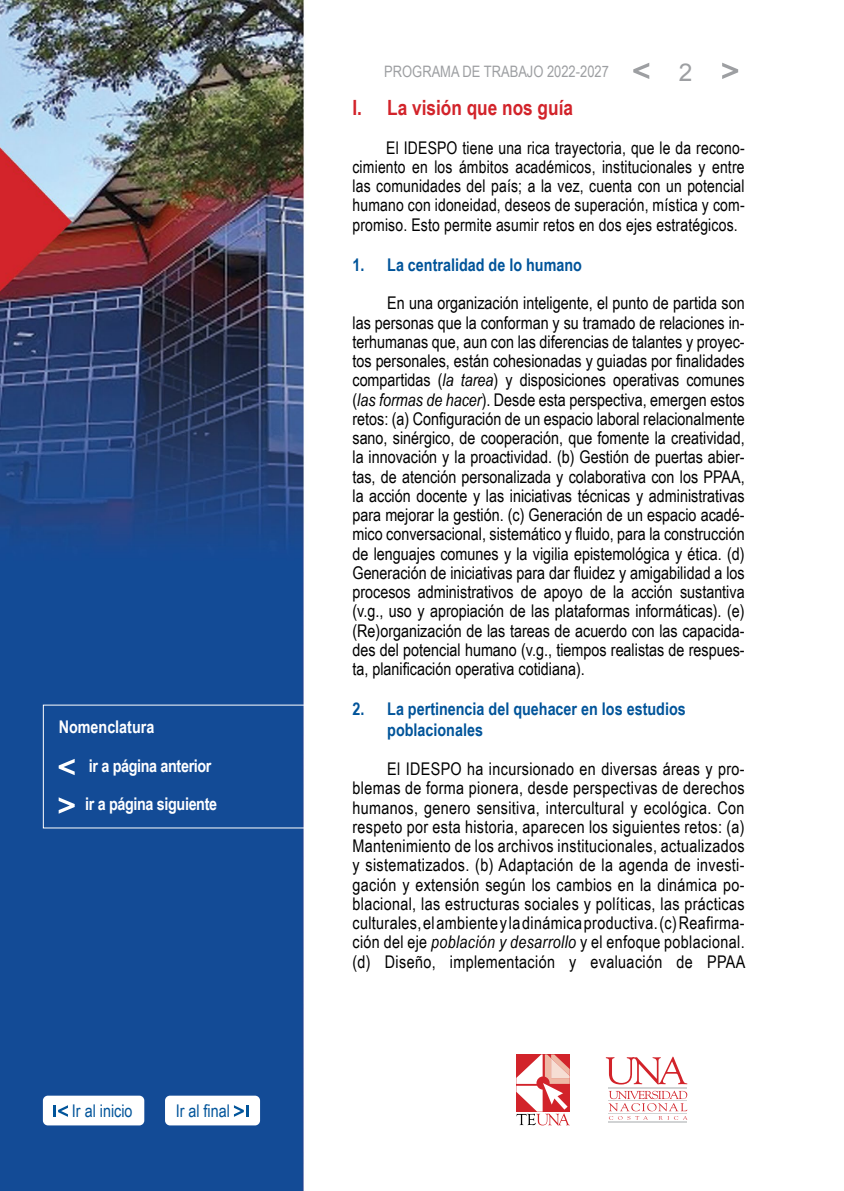
<style>
.page{position:relative;width:844px;height:1191px;background:#fff}
.page>*{position:absolute;margin:0;border:0;box-sizing:border-box;transform-origin:0 0}
.t1{font:24.5px "Arial";color:#9d9fa2}
.t2{font:700 21px "Arial Narrow";color:#d2232a}
.t3{font:17.5px/19.2px "Arial Narrow";letter-spacing:.01em;color:#000;text-align:justify}
.t4{font:700 17.5px/21px "Arial Narrow";color:#00549a}
.t5{font:700 17.5px/38.5px "Arial Narrow";letter-spacing:-.02em;color:#fff}
.t6{font:17.5px "Arial Narrow";color:#00549a}
.t7{font:15.75px "Arial Narrow";color:#9d9fa2}
.s1{font-style:italic}
</style>
<div class="page">
<img style="left:0;top:0;width:739px;height:1191px">
<svg style="left:59px;top:759px;width:16px;height:16px"></svg>
<svg style="left:59px;top:797px;width:16px;height:16px"></svg>
<div style="left:43px;top:704px;width:275px;height:124px;border:1px solid #fff"></div>
<svg style="left:633px;top:63px;width:16px;height:16px"></svg>
<svg style="left:722px;top:63px;width:16px;height:16px"></svg>
<svg style="left:608px;top:1090px;width:79px;height:29px"></svg>
<hr style="left:608px;top:1121px;width:78px;height:1px;background:#d1d3d4">
<hr style="left:608px;top:1113px;width:78px;height:1px;background:#d1d3d4">
<hr style="left:608px;top:1100px;width:78px;height:1px;background:#d1d3d4">
<svg style="left:605px;top:1056px;width:82px;height:28px"></svg>
<hr style="left:608px;top:1087px;width:78px;height:1px;background:#d1d3d4">
<svg style="left:516px;top:1054px;width:54px;height:71px"></svg>
<div style="left:43px;top:1095px;width:101px;height:30px;background:#fff;border-radius:5px"></div>
<svg style="left:53px;top:1105px;width:15px;height:11px"></svg>
<div style="left:165px;top:1095px;width:95px;height:30px;background:#fff;border-radius:5px"></div>
<svg style="left:234px;top:1105px;width:15px;height:11px"></svg>
<p class="t5" style="left:89px;top:707px;width:124px;text-indent:-30px">Nomenclatura<br>ir a página anterior</p>
<p class="t5" style="left:85px;top:784px;width:133px">ir a página siguiente</p>
<p class="t6" style="left:72px;top:1098px;width:62px">Ir al inicio</p>
<p class="t6" style="left:176px;top:1098px;width:56px">Ir al final</p>
<p class="t7" style="left:384px;top:60px;width:226px">PROGRAMA DE TRABAJO 2022-2027</p>
<h1 class="t1" style="left:678px;top:56px;width:15px">2</h1>
<p class="t2" style="left:352px;top:92px;width:222px">I. La visión que nos guía</p>
<p class="t3" style="left:352px;top:137px;width:393px;text-indent:34px">El IDESPO tiene una rica trayectoria, que le da recono&shy;cimiento en los ámbitos académicos, institucionales y entre las comunidades del país; a la vez, cuenta con un potencial humano con idoneidad, deseos de superación, mística y com&shy;promiso. Esto permite asumir retos en dos ejes estratégicos.</p>
<p class="t4" style="left:352px;top:253px;width:231px">1. La centralidad de lo humano</p>
<p class="t3" style="left:352px;top:293px;width:393px;text-indent:35px">En una organización inteligente, el punto de partida son las personas que la conforman y su tramado de relaciones in&shy;terhumanas que, aun con las diferencias de talantes y proyec&shy;tos personales, están cohesionadas y guiadas por finalidades compartidas (<span class="s1">la tarea</span>) y disposiciones operativas comunes (<span class="s1">las formas de hacer</span>). Desde esta perspectiva, emergen estos retos: (a) Configuración de un espacio laboral relacionalmente sano, sinérgico, de cooperación, que fomente la creatividad, la innovación y la proactividad. (b) Gestión de puertas abier&shy;tas, de atención personalizada y colaborativa con los PPAA, la acción docente y las iniciativas técnicas y administrativas para mejorar la gestión. (c) Generación de un espacio acadé&shy;mico conversacional, sistemático y fluido, para la construcción de lenguajes comunes y la vigilia epistemológica y ética. (d)<br>Generación de iniciativas para dar fluidez y amigabilidad a los procesos administrativos de apoyo de la acción sustantiva (v.g., uso y apropiación de las plataformas informáticas). (e) (Re)organización de las tareas de acuerdo con las capacida&shy;des del potencial humano (v.g., tiempos realistas de respues&shy;ta, planificación operativa cotidiana).</p>
<p class="t4" style="left:387px;top:698px;width:300px;text-indent:-35px">2. La pertinencia del quehacer en los estudios poblacionales</p>
<p class="t3" style="left:352px;top:758px;width:394px;text-indent:35px">El IDESPO ha incursionado en diversas áreas y pro&shy;blemas de forma pionera, desde perspectivas de derechos humanos, genero sensitiva, intercultural y ecológica. Con respeto por esta historia, aparecen los siguientes retos: (a)<br>Mantenimiento de los archivos institucionales, actualizados y sistematizados. (b) Adaptación de la agenda de investi&shy;gación y extensión según los cambios en la dinámica po&shy;blacional, las estructuras sociales y políticas, las prácticas culturales, el ambiente y la dinámica productiva. (c) Reafirma&shy;ción del eje <span class="s1">población y desarrollo</span> y el enfoque poblacional. (d) Diseño, implementación y evaluación de PPAA</p>
</div>
